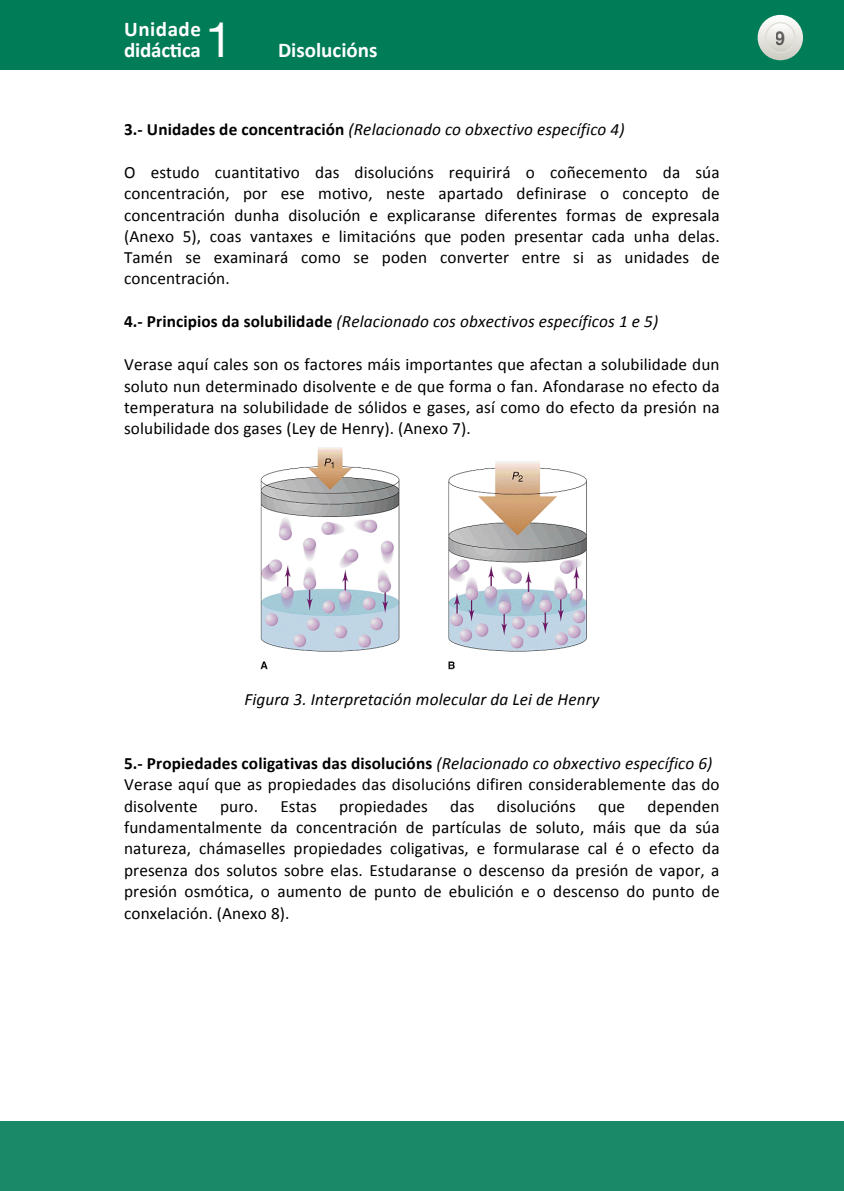
<style>
.page{position:relative;width:844px;height:1191px;background:#fff}
.page>*{position:absolute;margin:0;border:0;box-sizing:border-box;transform-origin:0 0}
.t1{font:49px "Helvetica Neue";color:#fff}
.t2{font:700 21px/21px "Calibri";color:#fff}
.t3{font:700 19.25px "Helvetica Neue";color:#000;scale:.9 1}
.t4{font:17.15px/21.3px "Calibri";letter-spacing:.01em;color:#000;text-align:justify}
.t5{font:italic 17.15px "Calibri";letter-spacing:.005em;color:#000}
.s1{font-weight:700;font-style:normal}
.s2{font-weight:700}
.s3{font-style:italic}
</style>
<div class="page">
<div style="left:0;top:0;width:843px;height:69px;background:#007c57"></div>
<svg style="left:757px;top:15px;width:45px;height:45px"></svg>
<svg style="left:765px;top:23px;width:29px;height:29px"></svg>
<div style="left:764px;top:22px;width:31px;height:31px;border:1px solid #e0ded8;border-radius:50%"></div>
<div style="left:0;top:1121px;width:843px;height:70px;background:#1a8968"></div>
<img style="left:260px;top:447px;width:327px;height:223px">
<p class="t2" style="left:124px;top:19px;width:78px">Unidade didáctica</p>
<h1 class="t1" style="left:205px;top:11px;width:29px">1</h1>
<p class="t2" style="left:278px;top:40px;width:101px">Disolucións</p>
<p class="t5" style="left:124px;top:121px;width:502px"><span class="s1">3.‐ Unidades de concentración</span> (Relacionado co obxectivo específico 4)</p>
<p class="t4" style="left:124px;top:162px;width:597px">O estudo cuantitativo das disolucións requirirá o coñecemento da súa concentración, por ese motivo, neste apartado definirase o concepto de concentración dunha disolución e explicaranse diferentes formas de expresala (Anexo 5), coas vantaxes e limitacións que poden presentar cada unha delas.<br>Tamén se examinará como se poden converter entre si as unidades de concentración.</p>
<p class="t5" style="left:124px;top:313px;width:535px"><span class="s1">4.‐ Principios da solubilidade</span> (Relacionado cos obxectivos específicos 1 e 5)</p>
<p class="t4" style="left:124px;top:354px;width:597px">Verase aquí cales son os factores máis importantes que afectan a solubilidade dun soluto nun determinado disolvente e de que forma o fan. Afondarase no efecto da temperatura na solubilidade de sólidos e gases, así como do efecto da presión na solubilidade dos gases (Ley de Henry). (Anexo 7).</p>
<p class="t3" style="left:775px;top:26px;width:12px">9</p>
<p class="t5" style="left:244px;top:690px;width:356px">Figura 3. Interpretación molecular da Lei de Henry</p>
<p class="t4" style="left:124px;top:753px;width:597px;text-align:left"><span class="s2">5.‐ Propiedades coligativas das disolucións</span> <span class="s3">(Relacionado co obxectivo específico 6)<br></span>Verase aquí que as propiedades das disolucións difiren considerablemente das do disolvente</p>
<p class="t4" style="left:220px;top:795px;width:40px">puro.</p>
<p class="t4" style="left:280px;top:795px;width:38px">Estas</p>
<p class="t4" style="left:339px;top:795px;width:90px">propiedades</p>
<p class="t4" style="left:450px;top:795px;width:26px">das</p>
<p class="t4" style="left:496px;top:795px;width:81px">disolucións</p>
<p class="t4" style="left:598px;top:795px;width:28px">que</p>
<p class="t4" style="left:124px;top:795px;width:597px;text-indent:523px">dependen fundamentalmente da concentración de partículas de soluto, máis que da súa natureza, chámaselles propiedades coligativas, e formularase cal é o efecto da presenza dos solutos sobre elas. Estudaranse o descenso da presión de vapor, a presión osmótica, o aumento de punto de ebulición e o descenso do punto de conxelación. (Anexo 8).</p>
</div>
